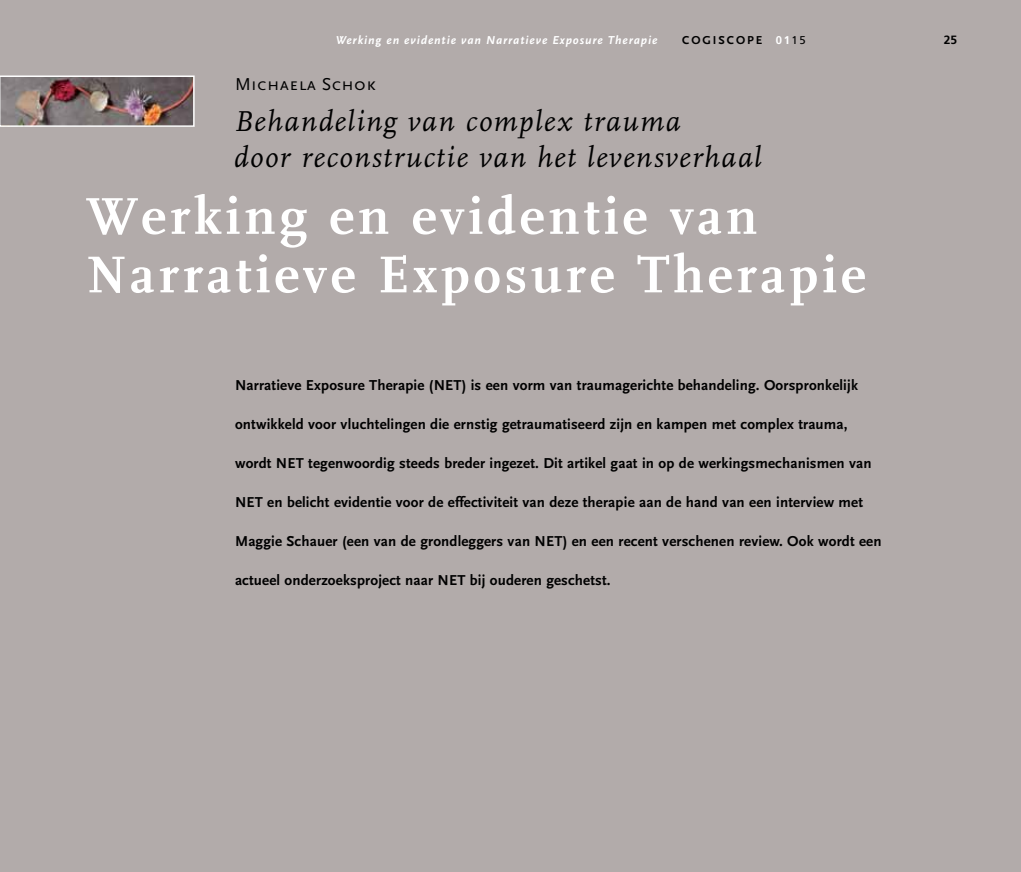
<style>
.page{position:relative;width:1021px;height:872px;background:#fff}
.page>*{position:absolute;margin:0;border:0;box-sizing:border-box;transform-origin:0 0}
.t1{font:700 54px/58.5px "FF Scala";letter-spacing:.07em;color:#fff}
.t2{font:italic 30px/36px "FF Scala";letter-spacing:.05em;color:#000}
.t3{font:18px "Scala Sans Pro";letter-spacing:.025em;color:#000}
.t4{font:700 15px "Scala Sans Pro";letter-spacing:.01em;color:#000}
.t5{font:italic 700 12px "Scala Sans Pro";letter-spacing:.075em;color:#fff}
.t6{font:700 12px "Scala Sans Pro";letter-spacing:.16em;color:#000}
.t7{font:700 12px "Frutiger LT Std";color:#000}
.s1{font-family:"Frutiger LT Std";font-size:11.25px;color:#fff}
.s2{font-family:"Frutiger LT Std";font-weight:400;font-size:11.25px}
</style>
<div class="page">
<div style="left:0;top:0;width:1020px;height:872px;background:#b2abaa"></div>
<img style="left:0;top:75px;width:195px;height:52px">
<p class="t5" style="left:336px;top:32px;width:323px">Werking en evidentie van Narratieve Exposure Therapie</p>
<p class="t6" style="left:682px;top:33px;width:125px">cogiscope <span class="s1">01</span><span class="s2">15</span></p>
<p class="t7" style="left:943px;top:32px;width:15px">25</p>
<p class="t3" style="left:235px;top:73px;width:142px">Michaela Schok</p>
<h2 class="t2" style="left:234px;top:104px;width:529px">Behandeling van complex trauma<br>door reconstructie van het levensverhaal</h2>
<h1 class="t1" style="left:87px;top:187px;width:780px">Werking en evidentie van<br>Narratieve Exposure Therapie</h1>
<p class="t4" style="left:235px;top:376px;width:624px">Narratieve Exposure Therapie (NET) is een vorm van traumagerichte behandeling. Oorspronkelijk</p>
<p class="t4" style="left:235px;top:415px;width:614px">ontwikkeld voor vluchtelingen die ernstig getraumatiseerd zijn en kampen met complex trauma,</p>
<p class="t4" style="left:235px;top:454px;width:638px">wordt NET tegenwoordig steeds breder ingezet. Dit artikel gaat in op de werkingsmechanismen van</p>
<p class="t4" style="left:235px;top:493px;width:629px">NET en belicht evidentie voor de effectiviteit van deze therapie aan de hand van een interview met</p>
<p class="t4" style="left:235px;top:532px;width:648px">Maggie Schauer (een van de grondleggers van NET) en een recent verschenen review. Ook wordt een</p>
<p class="t4" style="left:235px;top:571px;width:377px">actueel onderzoeksproject naar NET bij ouderen geschetst.</p>
</div>
